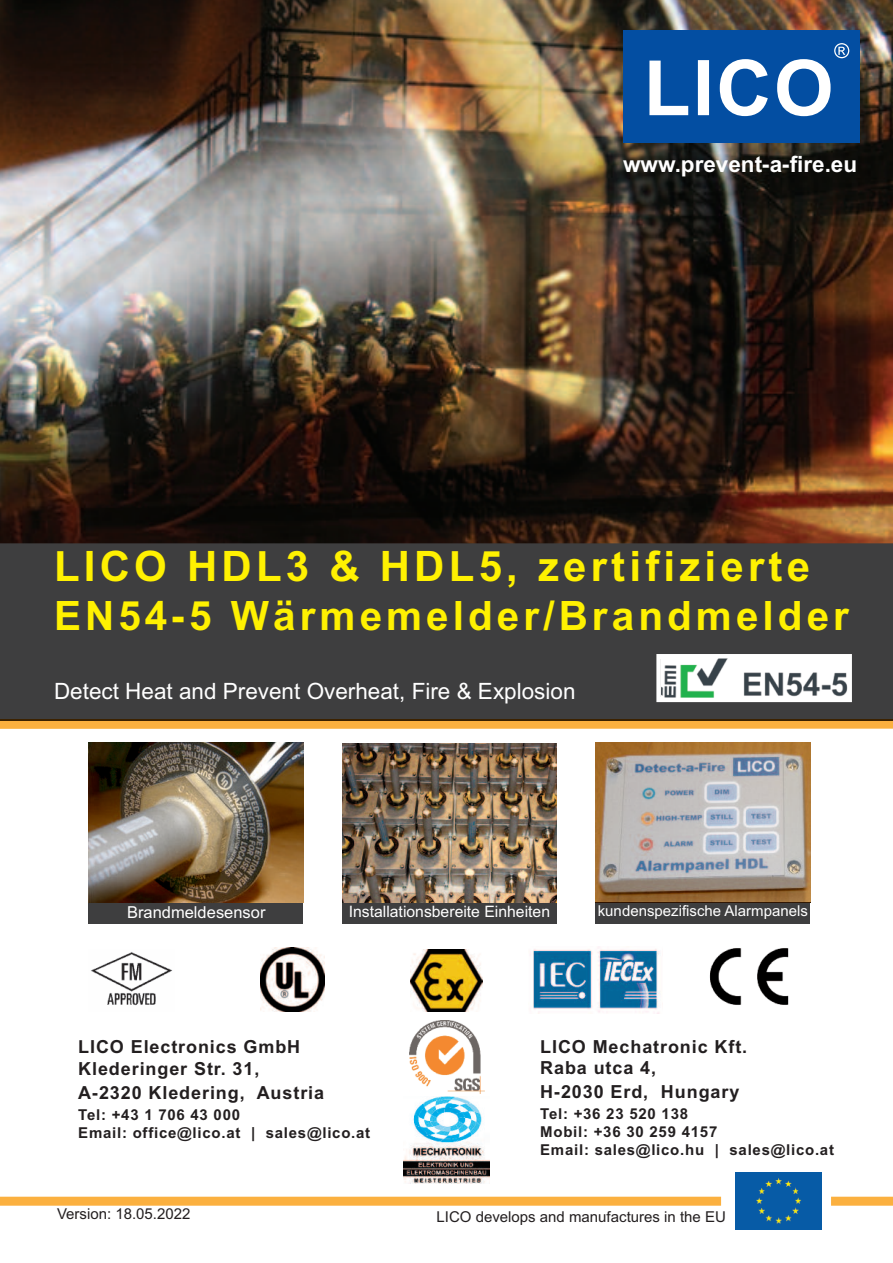
<style>
.page{position:relative;width:893px;height:1263px;background:#fff}
.page>*{position:absolute;margin:0;border:0;box-sizing:border-box;transform-origin:0 0}
.t1{font:700 42px "Arial";letter-spacing:.1em;color:#fff101}
.t2{font:700 40.5px "Arial";letter-spacing:.1em;color:#fff101}
.t3{font:22.5px "Arial";color:#fff}
.t4{font:700 22.5px "Arial";color:#fff}
.t5{font:700 18px/21.6px "Arial";letter-spacing:.05em;color:#231f20}
.t6{font:16.5px "Arial";color:#fff}
.t7{font:15.75px "Arial";color:#fff}
.t8{font:700 15px/18px "Arial";letter-spacing:.05em;color:#231f20}
.t9{font:15px "Arial";color:#231f20}
.t10{font:15px "Arial";color:#fff}
</style>
<div class="page">
<img style="left:0;top:0;width:893px;height:543px">
<div style="left:0;top:720px;width:893px;height:9px;background:#fbb03f"></div>
<div style="left:0;top:543px;width:893px;height:177px;background:#3e3e3f"></div>
<hr style="left:0;top:720px;width:893px;height:1px;background:#3c2200">
<img style="left:91px;top:952px;width:82px;height:54px">
<img style="left:709px;top:948px;width:80px;height:57px">
<svg style="left:410px;top:970px;width:73px;height:27px"></svg>
<img style="left:411px;top:949px;width:71px;height:62px">
<img style="left:530px;top:946px;width:130px;height:68px">
<img style="left:596px;top:742px;width:214px;height:161px">
<div style="left:89px;top:902px;width:214px;height:22px;background:#3e3e3f"></div>
<div style="left:342px;top:902px;width:215px;height:21px;background:#3e3e3f"></div>
<div style="left:596px;top:903px;width:214px;height:21px;background:#3e3e3f"></div>
<img style="left:260px;top:947px;width:65px;height:65px">
<img style="left:89px;top:742px;width:214px;height:161px">
<img style="left:342px;top:743px;width:215px;height:160px">
<div style="left:623px;top:30px;width:236px;height:112px;background:#034ea2"></div>
<svg style="left:649px;top:43px;width:200px;height:73px"></svg>
<img style="left:409px;top:1020px;width:75px;height:73px">
<svg style="left:735px;top:1172px;width:86px;height:58px"></svg>
<img style="left:735px;top:1173px;width:86px;height:56px">
<div style="left:0;top:1197px;width:721px;height:9px;background:#fbb03f"></div>
<img style="left:404px;top:1097px;width:85px;height:86px">
<div style="left:831px;top:1197px;width:62px;height:9px;background:#fbb03f"></div>
<img style="left:661px;top:659px;width:186px;height:38px">
<h3 class="t4" style="left:623px;top:151px;width:236px">www.prevent-a-fire.eu</h3>
<h1 class="t1" style="left:54px;top:542px;width:758px">LICO HDL3 &amp; HDL5, zertifizierte</h1>
<h2 class="t2" style="left:54px;top:592px;width:796px">EN54-5 Wärmemelder/Brandmelder</h2>
<h3 class="t3" style="left:54px;top:678px;width:523px">Detect Heat and Prevent Overheat, Fire &amp; Explosion</h3>
<p class="t6" style="left:127px;top:902px;width:140px">Brandmeldesensor</p>
<p class="t7" style="left:349px;top:902px;width:203px">Installationsbereite Einheiten</p>
<p class="t10" style="left:598px;top:902px;width:212px">kundenspezifische Alarmpanels</p>
<p class="t5" style="left:78px;top:1036px;width:224px">LICO Electronics GmbH<br>Klederinger Str. 31,</p>
<p class="t5" style="left:78px;top:1082px;width:247px">A-2320 Kledering, Austria</p>
<p class="t8" style="left:78px;top:1105px;width:294px">Tel: +43 1 706 43 000<br>Email: office@lico.at | sales@lico.at</p>
<p class="t5" style="left:540px;top:1036px;width:209px">LICO Mechatronic Kft.<br>Raba utca 4,</p>
<p class="t5" style="left:540px;top:1081px;width:201px">H-2030 Erd, Hungary</p>
<p class="t8" style="left:540px;top:1105px;width:295px">Tel: +36 23 520 138<br>Mobil: +36 30 259 4157<br>Email: sales@lico.hu | sales@lico.at</p>
<p class="t9" style="left:57px;top:1205px;width:135px">Version: 18.05.2022</p>
<p class="t9" style="left:436px;top:1208px;width:291px">LICO develops and manufactures in the EU</p>
</div>
